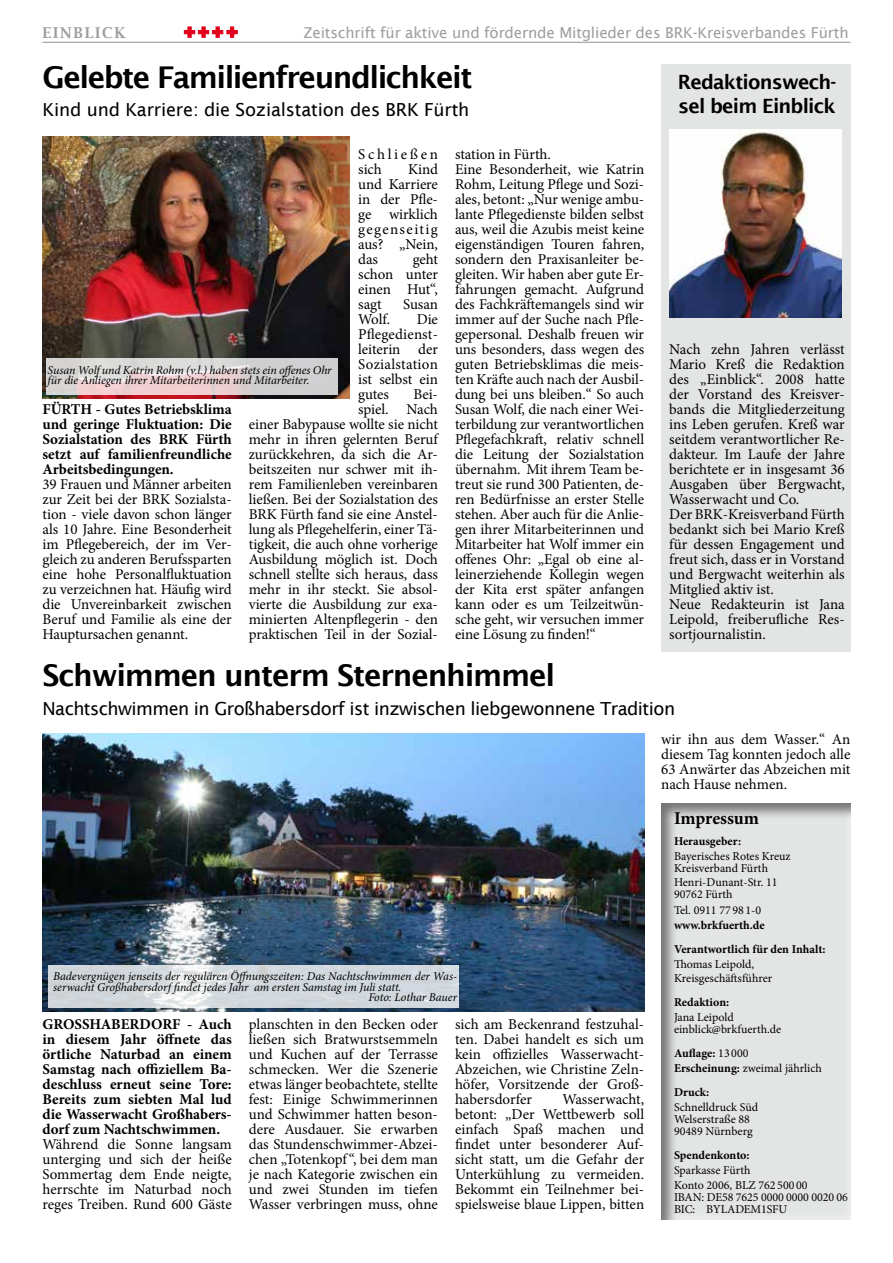
<style>
.page{position:relative;width:893px;height:1263px;background:#fff}
.page>*{position:absolute;margin:0;border:0;box-sizing:border-box;transform-origin:0 0}
.t1{font:600 30px "Lucida Sans";letter-spacing:-.05em;color:#000}
.t2{font:600 19.65px/24px "Lucida Sans";letter-spacing:-.04em;color:#000}
.t3{font:18px "Lucida Sans";letter-spacing:-.03em;color:#000}
.t4{font:18px "Lucida Sans";letter-spacing:-.01em;color:#000}
.t5{font:700 18px "Minion Pro";letter-spacing:-.005em;color:#000}
.t6{font:15px/15px "Minion Pro";letter-spacing:-.005em;color:#000;text-align:justify}
.t7{font:700 15px/15px "Minion Pro";letter-spacing:-.005em;color:#000;text-align:justify}
.t8{font:15px "Lucida Sans";letter-spacing:-.01em;color:#9c9e9f}
.t9{font:15px/15px "Minion Pro";letter-spacing:.175em;color:#000}
.t10{font:600 15px "Lucida Bright";letter-spacing:.11em;color:#9c9e9f}
.t11{font:12px/12px "Minion Pro";color:#000}
.t12{font:italic 12px/10.5px "Minion Pro";letter-spacing:-.005em;color:#000}
.t13{font:700 12px/24px "Minion Pro";color:#000}
.s1{font-weight:400}
</style>
<div class="page">
<hr style="left:43px;top:42px;width:807px;height:1px;background:#9c9e9f">
<svg style="left:184px;top:27px;width:53px;height:11px"></svg>
<div style="left:649px;top:798px;width:219px;height:422px;background:#000;opacity:.51"></div>
<img style="left:43px;top:733px;width:601px;height:278px">
<svg style="left:48px;top:965px;width:410px;height:42px;background:#d5dade"></svg>
<img style="left:42px;top:137px;width:308px;height:262px">
<svg style="left:47px;top:358px;width:291px;height:37px;background:#ddd3d4"></svg>
<div style="left:661px;top:64px;width:189px;height:588px;background:#e3e4e4"></div>
<img style="left:670px;top:130px;width:172px;height:188px">
<p class="t10" style="left:43px;top:24px;width:85px">EINBLICK</p>
<p class="t8" style="left:304px;top:24px;width:547px">Zeitschrift für aktive und fördernde Mitglieder des BRK-Kreisverbandes Fürth</p>
<h1 class="t1" style="left:43px;top:60px;width:432px">Gelebte Familienfreundlichkeit</h1>
<p class="t4" style="left:43px;top:99px;width:428px">Kind und Karriere: die Sozialstation des BRK Fürth</p>
<p class="t9" style="left:358px;top:147px;width:81px">Schließen sich</p>
<p class="t6" style="left:358px;top:162px;width:81px;text-indent:50px">Kind und Karriere in der Pfle&shy;ge wirklich gegenseitig aus? „Nein, das</p>
<p class="t6" style="left:358px;top:252px;width:81px;text-indent:54px">geht schon unter einen Hut“, sagt</p>
<p class="t6" style="left:403px;top:297px;width:36px">Susan</p>
<p class="t6" style="left:358px;top:312px;width:33px">Wolf.</p>
<p class="t6" style="left:358px;top:312px;width:81px;text-indent:58px">Die Pflegedienst&shy;leiterin der Sozialstation ist selbst ein gutes</p>
<p class="t12" style="left:48px;top:365px;width:286px">Susan Wolf und Katrin Rohm (v.l.) haben stets ein offenes Ohr für die Anliegen ihrer Mitarbeiterinnen und Mitarbeiter.</p>
<p class="t6" style="left:249px;top:387px;width:191px;text-align:right">Bei-<br>spiel. Nach<br>einer Babypause wollte sie nicht mehr in ihren gelernten Beruf zurückkehren, da sich die Ar&shy;beitszeiten nur schwer mit ih&shy;rem Familienleben vereinbaren ließen. Bei der Sozialstation des<br>BRK Fürth fand sie eine Anstel&shy;lung als Pflegehelferin, einer Tä&shy;tigkeit, die auch ohne vorherige<br>Ausbildung möglich ist. Doch schnell stellte sich heraus, dass mehr in ihr steckt. Sie absol&shy;vierte die Ausbildung zur exa&shy;minierten Altenpflegerin - den praktischen Teil in der Sozial-</p>
<p class="t7" style="left:43px;top:402px;width:191px">FÜRTH - Gutes Betriebsklima und geringe Fluktuation: Die Sozialstation des BRK Fürth setzt auf familienfreundliche Arbeitsbedingungen.</p>
<p class="t6" style="left:43px;top:477px;width:191px">39 Frauen und Männer arbeiten zur Zeit bei der BRK Sozialsta&shy;tion - viele davon schon länger als 10 Jahre. Eine Besonderheit im Pflegebereich, der im Ver&shy;gleich zu anderen Berufssparten eine hohe Personalfluktuation zu verzeichnen hat. Häufig wird die Unvereinbarkeit zwischen Beruf und Familie als eine der Hauptursachen genannt.</p>
<p class="t6" style="left:455px;top:147px;width:191px;text-align:left">station in Fürth.<br>Eine Besonderheit, wie Katrin<br>Rohm, Leitung Pflege und Sozi&shy;ales, betont: „Nur wenige ambu&shy;lante Pflegedienste bilden selbst aus, weil die Azubis meist keine eigenständigen Touren fahren, sondern den Praxisanleiter be&shy;gleiten. Wir haben aber gute Er&shy;fahrungen gemacht. Aufgrund des Fachkräftemangels sind wir immer auf der Suche nach Pfle&shy;gepersonal. Deshalb freuen wir uns besonders, dass wegen des guten Betriebsklimas die meis&shy;ten Kräfte auch nach der Ausbil&shy;dung bei uns bleiben.“ So auch<br>Susan Wolf, die nach einer Wei&shy;terbildung zur verantwortlichen<br>Pflegefachkraft, relativ schnell die Leitung der Sozialstation übernahm. Mit ihrem Team be&shy;treut sie rund 300 Patienten, de&shy;ren Bedürfnisse an erster Stelle stehen. Aber auch für die Anlie&shy;gen ihrer Mitarbeiterinnen und<br>Mitarbeiter hat Wolf immer ein offenes Ohr: „Egal ob eine al&shy;leinerziehende Kollegin wegen der Kita erst später anfangen kann oder es um Teilzeitwün&shy;sche geht, wir versuchen immer eine Lösung zu finden!“</p>
<h2 class="t2" style="left:678px;top:70px;width:160px">Redaktionswech&shy;sel beim Einblick</h2>
<p class="t6" style="left:669px;top:342px;width:177px;text-align:left">Nach zehn Jahren verlässt<br>Mario Kreß die Redaktion des „Einblick“. 2008 hatte der Vorstand des Kreisver&shy;bands die Mitgliederzeitung ins Leben gerufen. Kreß war seitdem verantwortlicher Re&shy;dakteur. Im Laufe der Jahre berichtete er in insgesamt 36<br>Ausgaben über Bergwacht,<br>Wasserwacht und Co.<br>Der BRK-Kreisverband Fürth bedankt sich bei Mario Kreß für dessen Engagement und freut sich, dass er in Vorstand und Bergwacht weiterhin als<br>Mitglied aktiv ist.<br>Neue Redakteurin ist Jana<br>Leipold, freiberufliche Res&shy;sortjournalistin.</p>
<h1 class="t1" style="left:43px;top:658px;width:514px">Schwimmen unterm Sternenhimmel</h1>
<p class="t3" style="left:43px;top:699px;width:634px">Nachtschwimmen in Großhabersdorf ist inzwischen liebgewonnene Tradition</p>
<p class="t12" style="left:53px;top:971px;width:405px">Badevergnügen jenseits der regulären Öffnungszeiten: Das Nachtschwimmen der Was-</p>
<p class="t12" style="left:53px;top:982px;width:350px">serwacht Großhabersdorf findet jedes Jahr am ersten Samstag im Juli statt.</p>
<p class="t12" style="left:368px;top:992px;width:90px">Foto: Lothar Bauer</p>
<p class="t7" style="left:43px;top:1017px;width:191px">GROSSHABERDORF - Auch in diesem Jahr öffnete das örtliche Naturbad an einem Samstag nach offiziellem Ba&shy;deschluss erneut seine Tore:<br>Bereits zum siebten Mal lud die Wasserwacht Großhabers&shy;dorf zum Nachtschwimmen.</p>
<p class="t6" style="left:43px;top:1137px;width:191px">Während die Sonne langsam unterging und sich der heiße Sommertag dem Ende neigte, herrschte im Naturbad noch reges Treiben. Rund 600 Gäste</p>
<p class="t6" style="left:249px;top:1017px;width:191px">planschten in den Becken oder ließen sich Bratwurstsemmeln und Kuchen auf der Terrasse schmecken. Wer die Szenerie etwas länger beobachtete, stellte fest: Einige Schwimmerinnen und Schwimmer hatten beson&shy;dere Ausdauer. Sie erwarben das Stundenschwimmer-Abzei&shy;chen „Totenkopf “, bei dem man je nach Kategorie zwischen ein und zwei Stunden im tiefen Wasser verbringen muss, ohne</p>
<p class="t6" style="left:455px;top:1017px;width:191px">sich am Beckenrand festzuhal&shy;ten. Dabei handelt es sich um kein offizielles Wasserwacht-Abzeichen, wie Christine Zeln&shy;höfer, Vorsitzende der Groß&shy;habersdorfer</p>
<p class="t6" style="left:455px;top:1092px;width:191px;text-indent:107px">Wasserwacht, betont: „Der Wettbewerb soll einfach Spaß machen und findet unter besonderer Auf&shy;sicht statt, um die Gefahr der Unterkühlung zu vermeiden.<br>Bekommt ein Teilnehmer bei&shy;spielsweise blaue Lippen, bitten</p>
<p class="t6" style="left:661px;top:732px;width:191px">wir ihn aus dem Wasser.“ An diesem Tag konnten jedoch alle 63 Anwärter das Abzeichen mit nach Hause nehmen.</p>
<p class="t5" style="left:674px;top:806px;width:87px">Impressum</p>
<p class="t13" style="left:674px;top:829px;width:69px">Herausgeber:</p>
<p class="t11" style="left:674px;top:850px;width:118px">Bayerisches Rotes Kreuz<br>Kreisverband Fürth</p>
<p class="t11" style="left:674px;top:876px;width:105px">Henri-Dunant-Str. 11<br>90762 Fürth</p>
<p class="t11" style="left:674px;top:904px;width:89px">Tel. 0911 77 98 1-0</p>
<p class="t13" style="left:674px;top:913px;width:153px">www.brkfuerth.de<br>Verantwortlich für den Inhalt:</p>
<p class="t11" style="left:674px;top:957px;width:100px;line-height:13.5px">Thomas Leipold,<br>Kreisgeschäftsführer</p>
<p class="t13" style="left:674px;top:990px;width:57px">Redaktion:</p>
<p class="t11" style="left:674px;top:1011px;width:109px">Jana Leipold einblick@brkfuerth.de</p>
<p class="t13" style="left:674px;top:1045px;width:149px;line-height:15px">Auflage: <span class="s1">13 000<br></span>Erscheinung: <span class="s1">zweimal jährlich</span></p>
<p class="t13" style="left:674px;top:1080px;width:37px">Druck:</p>
<p class="t11" style="left:674px;top:1101px;width:86px">Schnelldruck Süd<br>Welserstraße 88<br>90489 Nürnberg</p>
<p class="t13" style="left:674px;top:1143px;width:77px">Spendenkonto:</p>
<p class="t11" style="left:674px;top:1162px;width:135px;line-height:15px">Sparkasse Fürth<br>Konto 2006, BLZ 762 500 00</p>
<p class="t11" style="left:674px;top:1191px;width:176px">IBAN: DE58 7625 0000 0000 0020 06<br>BIC: BYLADEM1SFU</p>
</div>
